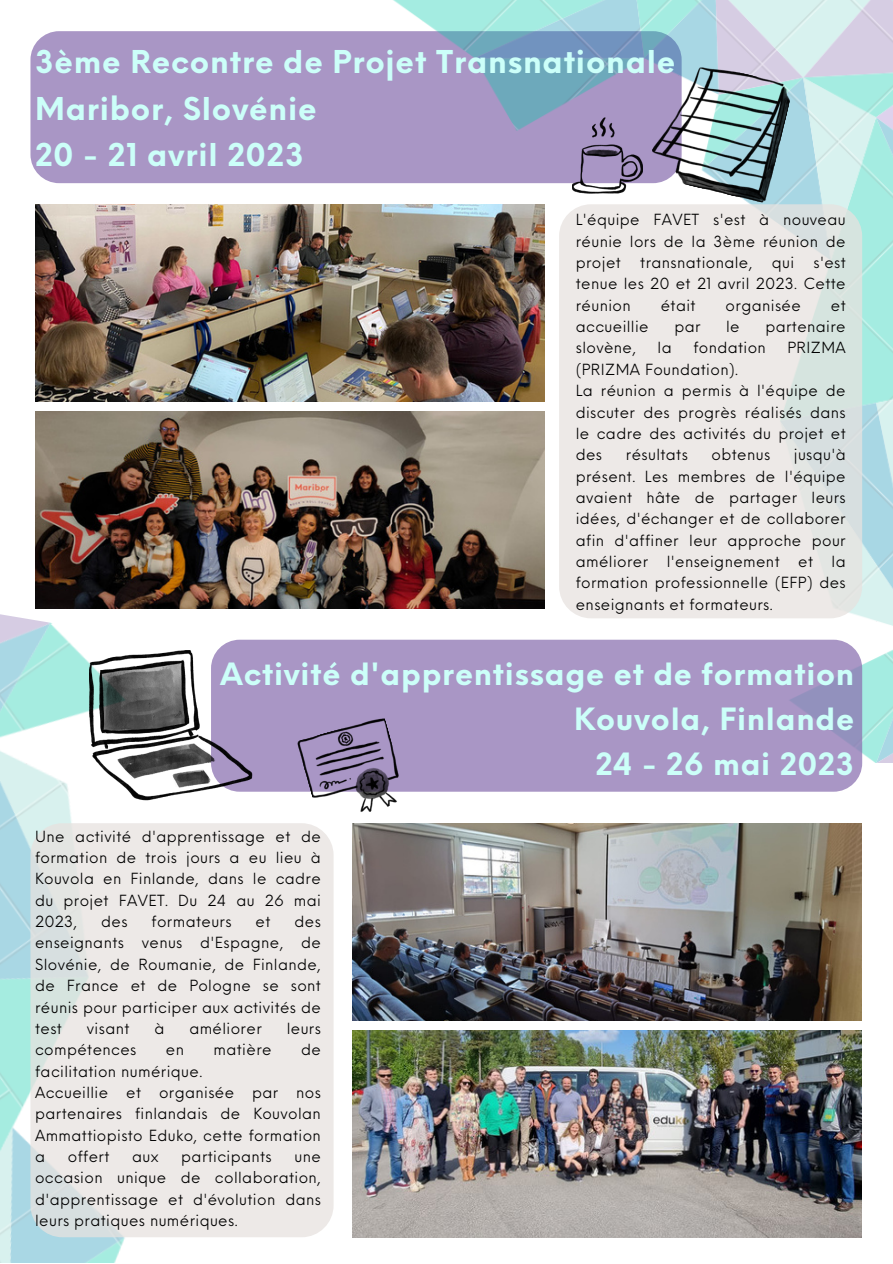
<style>
.page{position:relative;width:893px;height:1264px;background:#fff}
.page>*{position:absolute;margin:0;border:0;box-sizing:border-box;transform-origin:0 0}
.t1{font:700 30.75px "Neue Einstellung";letter-spacing:.025em;color:#ccfff9}
.t2{font:700 30px "Neue Einstellung";letter-spacing:.025em;color:#ccfff9}
.t3{font:15px/21.3px "Neue Einstellung";letter-spacing:.025em;color:#000;text-align:justify}
</style>
<div class="page">
<img style="left:0;top:608px;width:545px;height:654px">
<div style="left:30px;top:31px;width:651px;height:152px;background:#a996c5;border-radius:29px"></div>
<img style="left:374px;top:0;width:518px;height:762px">
<div style="left:559px;top:204px;width:303px;height:414px;background:linear-gradient(to right,#f2ebe9,#e1e5e3);border-radius:32px"></div>
<img style="left:35px;top:204px;width:509px;height:197px">
<img style="left:35px;top:411px;width:509px;height:197px">
<div style="left:211px;top:639px;width:651px;height:152px;background:#a996c5;border-radius:29px"></div>
<img style="left:352px;top:823px;width:509px;height:197px">
<svg style="left:30px;top:823px;width:303px;height:414px;background:#eae8e6"></svg>
<img style="left:352px;top:1030px;width:509px;height:207px">
<svg style="left:89px;top:649px;width:163px;height:151px"></svg>
<svg style="left:645px;top:56px;width:149px;height:148px"></svg>
<svg style="left:572px;top:117px;width:70px;height:77px"></svg>
<svg style="left:296px;top:718px;width:113px;height:108px"></svg>
<p class="t1" style="left:35px;top:34px;width:641px">3ème Recontre de Projet Transnationale</p>
<p class="t1" style="left:35px;top:80px;width:283px">Maribor, Slovénie</p>
<p class="t1" style="left:35px;top:126px;width:270px">20 - 21 avril 2023</p>
<p class="t3" style="left:575px;top:207px;width:271px">L'équipe FAVET s'est à nouveau réunie lors de la 3ème réunion de projet</p>
<p class="t3" style="left:640px;top:250px;width:114px">transnationale,</p>
<p class="t3" style="left:771px;top:250px;width:24px">qui</p>
<p class="t3" style="left:575px;top:250px;width:271px;text-indent:238px">s'est tenue les 20 et 21 avril 2023. Cette réunion</p>
<p class="t3" style="left:660px;top:293px;width:36px">était</p>
<p class="t3" style="left:725px;top:293px;width:77px">organisée</p>
<p class="t3" style="left:830px;top:293px;width:16px">et</p>
<p class="t3" style="left:575px;top:314px;width:74px">accueillie</p>
<p class="t3" style="left:674px;top:314px;width:28px">par</p>
<p class="t3" style="left:726px;top:314px;width:15px">le</p>
<p class="t3" style="left:765px;top:314px;width:82px">partenaire</p>
<p class="t3" style="left:575px;top:336px;width:62px">slovène,</p>
<p class="t3" style="left:657px;top:336px;width:16px">la</p>
<p class="t3" style="left:693px;top:336px;width:74px">fondation</p>
<p class="t3" style="left:787px;top:336px;width:60px">PRIZMA</p>
<p class="t3" style="left:575px;top:357px;width:164px">(PRIZMA Foundation).</p>
<p class="t3" style="left:575px;top:378px;width:271px">La réunion a permis à l'équipe de discuter des progrès réalisés dans le cadre des activités du projet et des</p>
<p class="t3" style="left:625px;top:442px;width:63px">résultats</p>
<p class="t3" style="left:711px;top:442px;width:60px">obtenus</p>
<p class="t3" style="left:575px;top:442px;width:271px;text-indent:218px">jusqu'à présent. Les membres de l'équipe avaient hâte de partager leurs idées, d'échanger et de collaborer afin d'affiner leur approche pour améliorer l'enseignement et la formation professionnelle (EFP) des enseignants et formateurs.</p>
<p class="t2" style="left:220px;top:647px;width:635px">Activité d'apprentissage et de formation</p>
<p class="t2" style="left:574px;top:692px;width:281px">Kouvola, Finlande</p>
<p class="t2" style="left:595px;top:736px;width:260px">24 - 26 mai 2023</p>
<p class="t3" style="left:35px;top:824px;width:287px">Une activité d'apprentissage et de formation de trois jours a eu lieu à Kouvola en Finlande, dans le cadre du projet FAVET. Du 24 au 26 mai 2023,</p>
<p class="t3" style="left:101px;top:909px;width:28px">des</p>
<p class="t3" style="left:152px;top:909px;width:81px">formateurs</p>
<p class="t3" style="left:255px;top:909px;width:16px">et</p>
<p class="t3" style="left:35px;top:909px;width:287px;text-indent:259px">des enseignants venus d'Espagne, de Slovénie, de Roumanie, de Finlande, de France et de Pologne se sont réunis pour participer aux activités de test</p>
<p class="t3" style="left:87px;top:1016px;width:44px">visant</p>
<p class="t3" style="left:154px;top:1016px;width:12px">à</p>
<p class="t3" style="left:189px;top:1016px;width:74px">améliorer</p>
<p class="t3" style="left:287px;top:1016px;width:36px">leurs</p>
<p class="t3" style="left:35px;top:1037px;width:103px">compétences</p>
<p class="t3" style="left:166px;top:1037px;width:20px">en</p>
<p class="t3" style="left:213px;top:1037px;width:60px">matière</p>
<p class="t3" style="left:301px;top:1037px;width:21px">de</p>
<p class="t3" style="left:35px;top:1058px;width:169px">facilitation numérique.</p>
<p class="t3" style="left:35px;top:1080px;width:287px">Accueillie et organisée par nos partenaires finlandais de Kouvolan Ammattiopisto Eduko, cette formation a</p>
<p class="t3" style="left:68px;top:1144px;width:43px">offert</p>
<p class="t3" style="left:132px;top:1144px;width:28px">aux</p>
<p class="t3" style="left:181px;top:1144px;width:92px">participants</p>
<p class="t3" style="left:35px;top:1144px;width:287px;text-indent:259px">une occasion unique de collaboration, d'apprentissage et d'évolution dans leurs pratiques numériques.</p>
</div>
